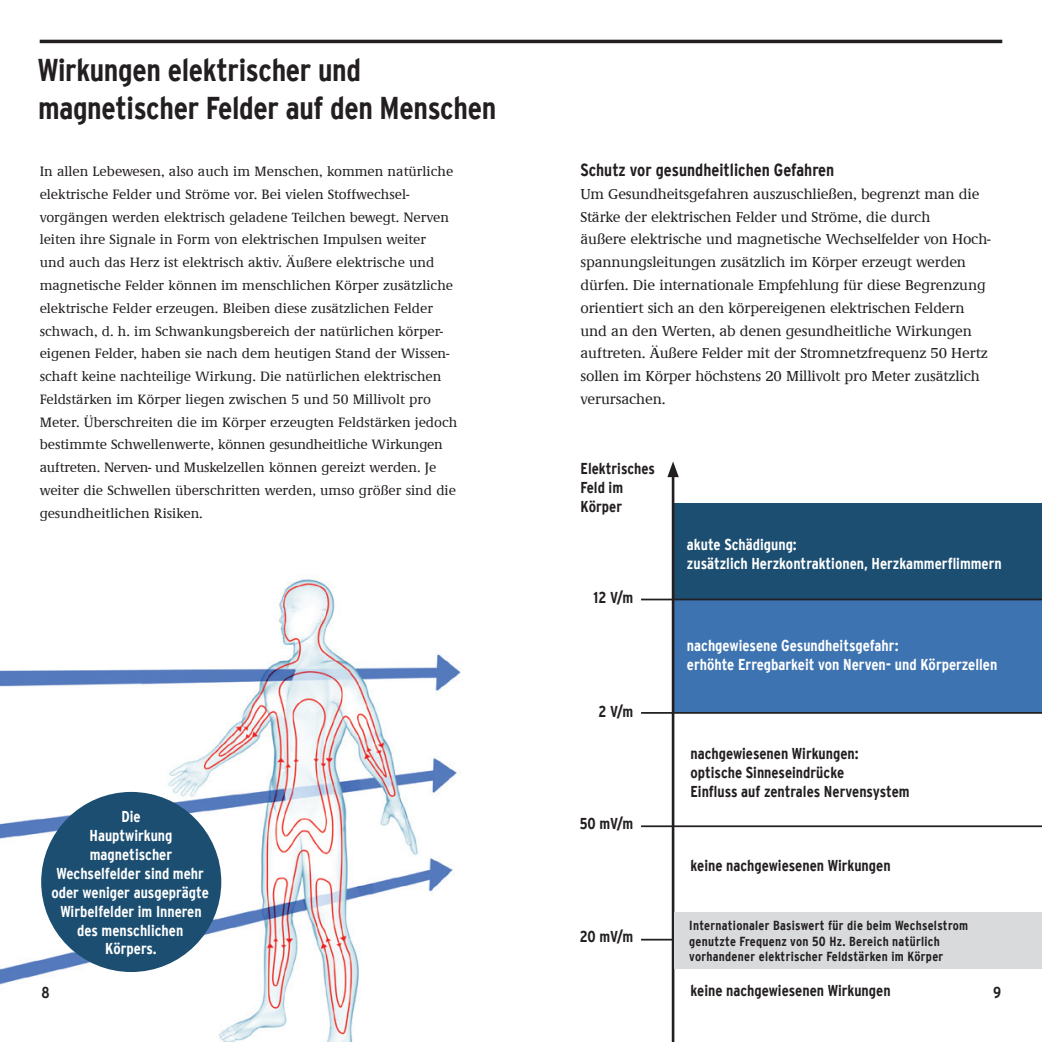
<style>
.page{position:relative;width:1042px;height:1042px;background:#fff}
.page>*{position:absolute;margin:0;border:0;box-sizing:border-box;transform-origin:0 0}
.Seitenüberschrift{font:700 condensed 31.5px/37.8px "Interstate";letter-spacing:-.01em;color:#231f20}
.Einleitungstext{font:700 condensed 17.5px "Interstate";color:#231f20}
.t1{font:700 condensed 15.75px/18.9px "Interstate";color:#fff;text-align:center}
.t2{font:700 condensed 15.75px/18.9px "Interstate";color:#231f20}
.Einleitungstext-2{font:500 14.88px/22.8px "Demos EF";letter-spacing:-.01em;color:#231f20}
.t3{font:500 14px/22.8px "Demos EF";color:#231f20}
.t4{font:700 condensed 13.12px/15.8px "Interstate";letter-spacing:.02em;color:#231f20}
</style>
<div class="page">
<img style="left:0;top:579px;width:461px;height:463px">
<hr style="left:40px;top:40px;width:962px;height:3px;background:#231f20">
<div style="left:41px;top:792px;width:180px;height:180px;background:#1b4e71;border-radius:50%"></div>
<div style="left:673px;top:503px;width:369px;height:96px;background:#1b4e71"></div>
<div style="left:673px;top:599px;width:369px;height:113px;background:#3d73b0"></div>
<hr style="left:672px;top:472px;width:2px;height:570px;background:#231f20">
<svg style="left:667px;top:461px;width:12px;height:16px"></svg>
<hr style="left:641px;top:825px;width:401px;height:2px;background:#231f20">
<hr style="left:641px;top:598px;width:401px;height:2px;background:#231f20">
<hr style="left:641px;top:712px;width:401px;height:2px;background:#231f20">
<hr style="left:641px;top:939px;width:401px;height:1px;background:#231f20">
<div style="left:674px;top:912px;width:368px;height:56px;background:#d9dadc"></div>
<h2 class="Seitenüberschrift" style="left:38px;top:51px;width:460px">Wirkungen elektrischer und magnetischer Felder auf den Menschen</h2>
<p class="t3" style="left:40px;top:161px;width:419px">In allen Lebewesen, also auch im Menschen, kommen natürliche elektrische Felder und Ströme vor. Bei vielen Stoffwechsel&shy;vorgängen werden elektrisch geladene Teilchen bewegt. Nerven leiten ihre Signale in Form von elektrischen Impulsen weiter<br>und auch das Herz ist elektrisch aktiv. Äußere elektrische und magnetische Felder können im menschlichen Körper zusätzliche elektrische Felder erzeugen. Bleiben diese zusätzlichen Felder schwach, d. h. im Schwankungsbereich der natürlichen körper&shy;eigenen Felder, haben sie nach dem heutigen Stand der Wissen&shy;schaft keine nachteilige Wirkung. Die natürlichen elektrischen Feldstärken im Körper liegen zwischen 5 und 50 Millivolt pro Meter. Überschreiten die im Körper erzeugten Feldstärken jedoch bestimmte Schwellenwerte, können gesundheitliche Wirkungen auftreten. Nerven- und Muskelzellen können gereizt werden. Je weiter die Schwellen überschritten werden, umso größer sind die gesundheitlichen Risiken.</p>
<p class="t1" style="left:51px;top:807px;width:159px">Die<br>Hauptwirkung magnetischer<br>Wechselfelder sind mehr oder weniger ausgeprägte<br>Wirbelfelder im Inneren des menschlichen<br>Körpers.</p>
<p class="Einleitungstext" style="left:580px;top:160px;width:255px">Schutz vor gesundheitlichen Gefahren</p>
<p class="Einleitungstext-2" style="left:580px;top:183px;width:412px">Um Gesundheitsgefahren auszuschließen, begrenzt man die Stärke der elektrischen Felder und Ströme, die durch<br>äußere elektrische und magnetische Wechselfelder von Hoch&shy;spannungsleitungen zusätzlich im Körper erzeugt werden dürfen. Die internationale Empfehlung für diese Begrenzung orientiert sich an den körpereigenen elektrischen Feldern und an den Werten, ab denen gesundheitliche Wirkungen auftreten. Äußere Felder mit der Stromnetzfrequenz 50 Hertz sollen im Körper höchstens 20 Millivolt pro Meter zusätzlich verursachen.</p>
<p class="t2" style="left:580px;top:459px;width:76px">Elektrisches<br>Feld im<br>Körper</p>
<p class="t2" style="left:593px;top:588px;width:41px">12 V/m</p>
<p class="t2" style="left:598px;top:702px;width:36px">2 V/m</p>
<p class="t2" style="left:580px;top:814px;width:55px">50 mV/m</p>
<p class="t2" style="left:580px;top:927px;width:55px">20 mV/m</p>
<p class="t1" style="left:687px;top:535px;width:111px">akute Schädigung:</p>
<p class="t1" style="left:687px;top:554px;width:316px">zusätzlich Herzkontraktionen, Herzkammerflimmern</p>
<p class="t1" style="left:687px;top:635px;width:213px">nachgewiesene Gesundheitsgefahr:</p>
<p class="t1" style="left:687px;top:654px;width:312px">erhöhte Erregbarkeit von Nerven- und Körperzellen</p>
<p class="t2" style="left:690px;top:744px;width:170px">nachgewiesenen Wirkungen:</p>
<p class="t2" style="left:690px;top:763px;width:155px">optische Sinneseindrücke</p>
<p class="t2" style="left:690px;top:781px;width:221px">Einfluss auf zentrales Nervensystem</p>
<p class="t2" style="left:690px;top:856px;width:202px">keine nachgewiesenen Wirkungen</p>
<p class="t4" style="left:689px;top:917px;width:280px">Internationaler Basiswert für die beim Wechselstrom genutzte Frequenz von 50 Hz. Bereich natürlich vorhandener elektrischer Feldstärken im Körper</p>
<p class="t2" style="left:690px;top:981px;width:202px">keine nachgewiesenen Wirkungen</p>
<p class="t2" style="left:41px;top:983px;width:10px">8</p>
<p class="t2" style="left:993px;top:983px;width:10px">9</p>
</div>
